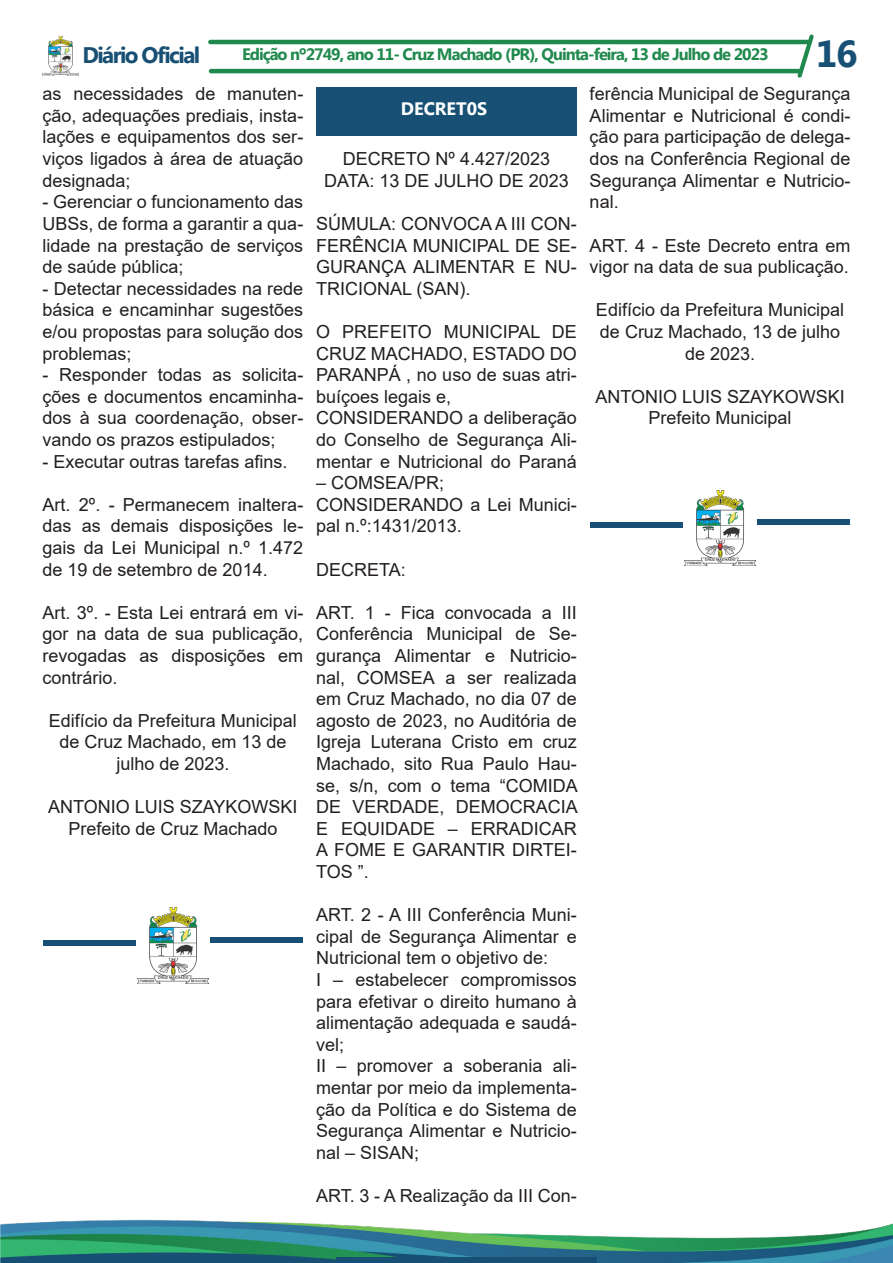
<style>
.page{position:relative;width:893px;height:1263px;background:#fff}
.page>*{position:absolute;margin:0;border:0;box-sizing:border-box;transform-origin:0 0}
.t1{font:700 37.5px "Myanmar Text";color:#175074}
.t2{font:700 22.5px "Myanmar Text";letter-spacing:-.07em;color:#175074}
.t3{font:18px/21.6px "Arial";color:#231f20;text-align:justify}
.t4{font:700 18px "Myanmar Text";color:#fff}
.t5{font:700 16.5px "Myanmar Text";letter-spacing:-.06em;color:#20894d}
</style>
<div class="page">
<hr style="left:208px;top:40px;width:602px;height:4px;background:#20894d;border-radius:2px">
<hr style="left:209px;top:69px;width:593px;height:4px;background:#20894d;border-radius:2px">
<img style="left:43px;top:37px;width:36px;height:38px">
<svg style="left:797px;top:34px;width:17px;height:44px"></svg>
<img style="left:0;top:1219px;width:893px;height:44px">
<div style="left:336px;top:1257px;width:261px;height:5px;background:#175074"></div>
<svg style="left:43px;top:940px;width:92px;height:6px"></svg>
<img style="left:138px;top:908px;width:70px;height:75px">
<svg style="left:210px;top:937px;width:93px;height:6px"></svg>
<div style="left:316px;top:87px;width:261px;height:49px;background:#175074"></div>
<svg style="left:590px;top:522px;width:93px;height:6px"></svg>
<img style="left:685px;top:490px;width:70px;height:76px">
<svg style="left:757px;top:520px;width:93px;height:5px"></svg>
<p class="t2" style="left:82px;top:42px;width:119px">Diário Oficial</p>
<p class="t5" style="left:242px;top:45px;width:528px">Edição nº2749, ano 11- Cruz Machado (PR), Quinta-feira, 13 de Julho de 2023</p>
<p class="t1" style="left:816px;top:32px;width:43px">16</p>
<p class="t3" style="left:43px;top:83px;width:262px">as necessidades de manuten&shy;ção, adequações prediais, insta&shy;lações e equipamentos dos ser&shy;viços ligados à área de atuação designada;</p>
<p class="t3" style="left:43px;top:191px;width:262px">- Gerenciar o funcionamento das UBSs, de forma a garantir a qua&shy;lidade na prestação de serviços de saúde pública;</p>
<p class="t3" style="left:43px;top:277px;width:262px">- Detectar necessidades na rede básica e encaminhar sugestões e/ou propostas para solução dos problemas;</p>
<p class="t3" style="left:43px;top:364px;width:262px">- Responder todas as solicita&shy;ções e documentos encaminha&shy;dos à sua coordenação, obser&shy;vando os prazos estipulados;</p>
<p class="t3" style="left:43px;top:450px;width:247px">- Executar outras tarefas afins.</p>
<p class="t3" style="left:43px;top:493px;width:262px">Art. 2º. - Permanecem inaltera&shy;das as demais disposições le&shy;gais da Lei Municipal n.º 1.472 de 19 de setembro de 2014.</p>
<p class="t3" style="left:43px;top:601px;width:262px">Art. 3º. - Esta Lei entrará em vi&shy;gor na data de sua publicação, revogadas as disposições em contrário.</p>
<p class="t3" style="left:49px;top:709px;width:250px;text-align:center">Edifício da Prefeitura Municipal de Cruz Machado, em 13 de julho de 2023.</p>
<p class="t3" style="left:48px;top:796px;width:251px">ANTONIO LUIS SZAYKOWSKI</p>
<p class="t3" style="left:68px;top:817px;width:211px">Prefeito de Cruz Machado</p>
<p class="t3" style="left:590px;top:83px;width:262px">ferência Municipal de Segurança Alimentar e Nutricional é condi&shy;ção para participação de delega&shy;dos na Conferência Regional de Segurança Alimentar e Nutricio&shy;nal.</p>
<p class="t3" style="left:590px;top:234px;width:262px">ART. 4 - Este Decreto entra em vigor na data de sua publicação.</p>
<p class="t3" style="left:596px;top:299px;width:250px;text-align:center">Edifício da Prefeitura Municipal de Cruz Machado, 13 de julho de 2023.</p>
<p class="t3" style="left:595px;top:385px;width:251px">ANTONIO LUIS SZAYKOWSKI</p>
<p class="t3" style="left:648px;top:407px;width:145px">Prefeito Municipal</p>
<p class="t4" style="left:401px;top:98px;width:88px">DECRET0S</p>
<p class="t3" style="left:343px;top:148px;width:209px">DECRETO Nº 4.427/2023</p>
<p class="t3" style="left:324px;top:169px;width:246px">DATA: 13 DE JULHO DE 2023</p>
<p class="t3" style="left:316px;top:213px;width:262px">SÚMULA: CONVOCA A III CON-FERÊNCIA MUNICIPAL DE SE-GURANÇA ALIMENTAR E NU-TRICIONAL (SAN).</p>
<p class="t3" style="left:316px;top:321px;width:262px">O PREFEITO MUNICIPAL DE CRUZ MACHADO, ESTADO DO PARANPÁ , no uso de suas atri&shy;buíçoes legais e,</p>
<p class="t3" style="left:316px;top:407px;width:262px">CONSIDERANDO a deliberação do Conselho de Segurança Ali&shy;mentar e Nutricional do Paraná</p>
<p class="t3" style="left:316px;top:472px;width:130px">– COMSEA/PR;</p>
<p class="t3" style="left:316px;top:493px;width:262px">CONSIDERANDO a Lei Munici&shy;pal n.º:1431/2013.</p>
<p class="t3" style="left:316px;top:558px;width:91px">DECRETA:</p>
<p class="t3" style="left:316px;top:601px;width:263px">ART. 1 - Fica convocada a III Conferência Municipal de Se&shy;gurança Alimentar e Nutricio&shy;nal, COMSEA a ser realizada em Cruz Machado, no dia 07 de agosto de 2023, no Auditória de Igreja Luterana Cristo em cruz Machado, sito Rua Paulo Hau&shy;se, s/n, com o tema “COMIDA DE VERDADE, DEMOCRACIA E EQUIDADE – ERRADICAR A FOME E GARANTIR DIRTEI-TOS ”.</p>
<p class="t3" style="left:316px;top:904px;width:262px">ART. 2 - A III Conferência Muni&shy;cipal de Segurança Alimentar e Nutricional tem o objetivo de:</p>
<p class="t3" style="left:316px;top:969px;width:262px">I – estabelecer compromissos para efetivar o direito humano à alimentação adequada e saudá&shy;vel;</p>
<p class="t3" style="left:316px;top:1055px;width:262px">II – promover a soberania ali&shy;mentar por meio da implementa&shy;ção da Política e do Sistema de Segurança Alimentar e Nutricio&shy;nal – SISAN;</p>
<p class="t3" style="left:316px;top:1185px;width:262px">ART. 3 - A Realização da III Con-</p>
</div>
